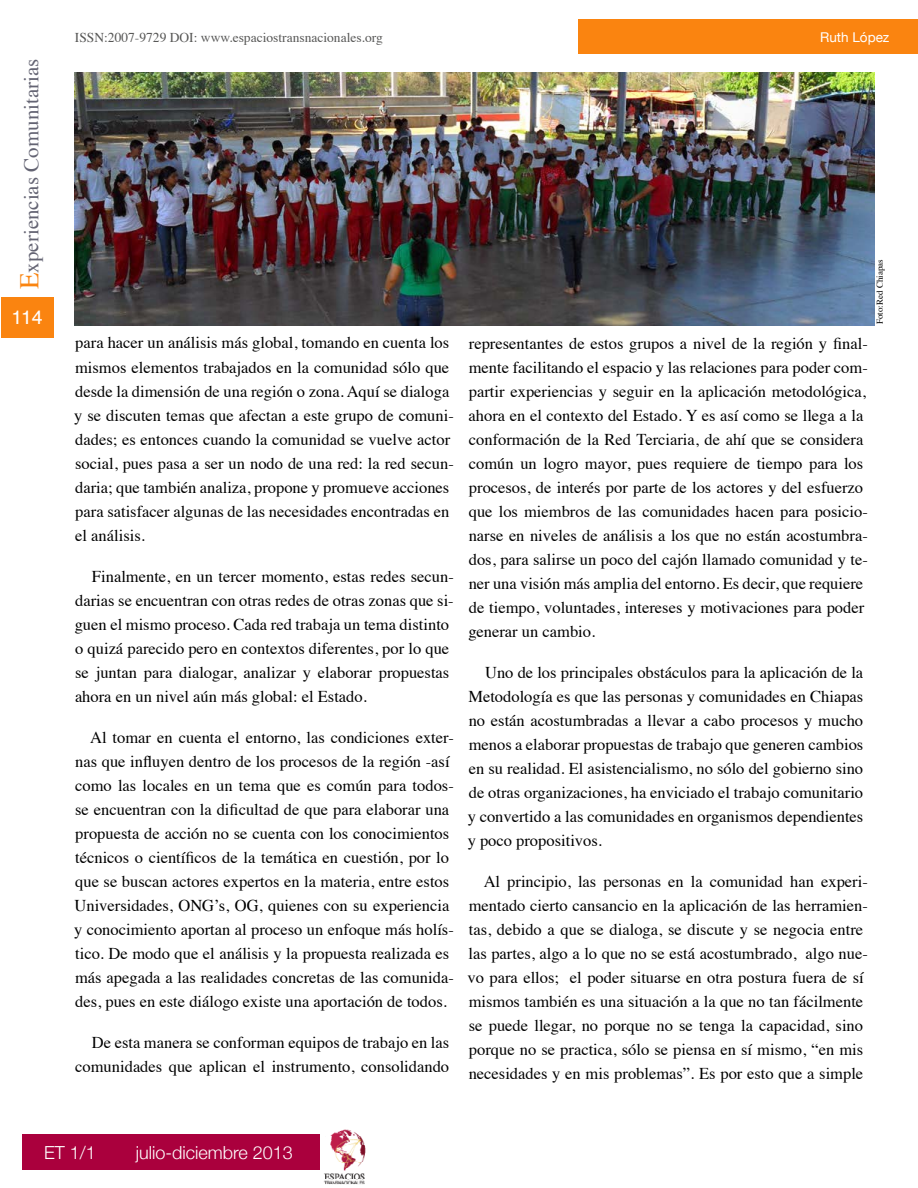
<style>
.page{position:relative;width:918px;height:1188px;background:#fff}
.page>*{position:absolute;margin:0;border:0;box-sizing:border-box;transform-origin:0 0}
.t1{font:21px "Times";color:#646473}
.t2{font:19.5px "Helvetica";color:#fff}
.t3{font:300 18px "Helvetica Neue";color:#fff}
.t4{font:16.5px/24px "Times";color:#000}
.t5{font:13.5px "Times";color:#575756}
.t6{font:13.5px "Helvetica Neue";color:#fff}
.t7{font:9px "Times";color:#000}
.s1{font-size:27px;color:#fa8410}
</style>
<div class="page">
<div style="left:2px;top:298px;width:52px;height:40px;background:#fa8410"></div>
<div style="left:578px;top:20px;width:340px;height:34px;background:#fa8410"></div>
<img style="left:319px;top:1129px;width:47px;height:55px">
<div style="left:22px;top:1134px;width:297px;height:36px;background:#aa003d"></div>
<img style="left:74px;top:73px;width:800px;height:252px">
<p class="t1" style="left:12px;top:289px;width:232px;rotate:-90deg"><span class="s1">E</span>xperiencias Comunitarias</p>
<p class="t2" style="left:12px;top:302px;width:33px">114</p>
<p class="t5" style="left:75px;top:25px;width:309px">ISSN:2007-9729 DOI: www.espaciostransnacionales.org</p>
<p class="t6" style="left:820px;top:27px;width:71px">Ruth López</p>
<p class="t4" style="left:74px;top:330px;width:381px">para hacer un análisis más global, tomando en cuenta los mismos elementos trabajados en la comunidad sólo que desde la dimensión de una región o zona. Aquí se dialoga y se discuten temas que afectan a este grupo de comuni&shy;dades; es entonces cuando la comunidad se vuelve actor social, pues pasa a ser un nodo de una red: la red secun&shy;daria; que también analiza, propone y promueve acciones para satisfacer algunas de las necesidades encontradas en el análisis.</p>
<p class="t4" style="left:75px;top:563px;width:381px;text-indent:17px">Finalmente, en un tercer momento, estas redes secun&shy;darias se encuentran con otras redes de otras zonas que si&shy;guen el mismo proceso. Cada red trabaja un tema distinto o quizá parecido pero en contextos diferentes, por lo que se juntan para dialogar, analizar y elaborar propuestas ahora en un nivel aún más global: el Estado.</p>
<p class="t4" style="left:74px;top:724px;width:381px;text-indent:16px">Al tomar en cuenta el entorno, las condiciones exter&shy;nas que influyen dentro de los procesos de la región -así como las locales en un tema que es común para todos&shy;se encuentran con la dificultad de que para elaborar una propuesta de acción no se cuenta con los conocimientos técnicos o científicos de la temática en cuestión, por lo que se buscan actores expertos en la materia, entre estos Universidades, ONG’s, OG, quienes con su experiencia y conocimiento aportan al proceso un enfoque más holís&shy;tico. De modo que el análisis y la propuesta realizada es más apegada a las realidades concretas de las comunida&shy;des, pues en este diálogo existe una aportación de todos.</p>
<p class="t4" style="left:75px;top:1029px;width:376px;text-align:right">De esta manera se conforman equipos de trabajo en las comunidades que aplican el instrumento, consolidando</p>
<p class="t4" style="left:468px;top:330px;width:401px">representantes de estos grupos a nivel de la región y final&shy;mente facilitando el espacio y las relaciones para poder com&shy;partir experiencias y seguir en la aplicación metodológica, ahora en el contexto del Estado. Y es así como se llega a la conformación de la Red Terciaria, de ahí que se considera común un logro mayor, pues requiere de tiempo para los procesos, de interés por parte de los actores y del esfuerzo que los miembros de las comunidades hacen para posicio&shy;narse en niveles de análisis a los que no están acostumbra&shy;dos, para salirse un poco del cajón llamado comunidad y te&shy;ner una visión más amplia del entorno. Es decir, que requiere de tiempo, voluntades, intereses y motivaciones para poder generar un cambio.</p>
<p class="t4" style="left:468px;top:659px;width:397px;text-align:justify;text-indent:17px">Uno de los principales obstáculos para la aplicación de la Metodología es que las personas y comunidades en Chiapas no están acostumbradas a llevar a cabo procesos y mucho menos a elaborar propuestas de trabajo que generen cambios en su realidad. El asistencialismo, no sólo del gobierno sino de otras organizaciones, ha enviciado el trabajo comunitario y convertido a las comunidades en organismos dependientes y poco propositivos.</p>
<p class="t4" style="left:468px;top:868px;width:402px;text-indent:16px">Al principio, las personas en la comunidad han experi&shy;mentado cierto cansancio en la aplicación de las herramien&shy;tas, debido a que se dialoga, se discute y se negocia entre las partes, algo a lo que no se está acostumbrado, algo nue&shy;vo para ellos; el poder situarse en otra postura fuera de sí mismos también es una situación a la que no tan fácilmente se puede llegar, no porque no se tenga la capacidad, sino porque no se practica, sólo se piensa en sí mismo, “en mis necesidades y en mis problemas”. Es por esto que a simple</p>
<p class="t7" style="left:872px;top:324px;width:66px;rotate:-90deg">Foto:Red Chiapas</p>
<p class="t3" style="left:44px;top:1138px;width:53px">ET 1/1</p>
<p class="t3" style="left:136px;top:1138px;width:159px">julio-diciembre 2013</p>
</div>
